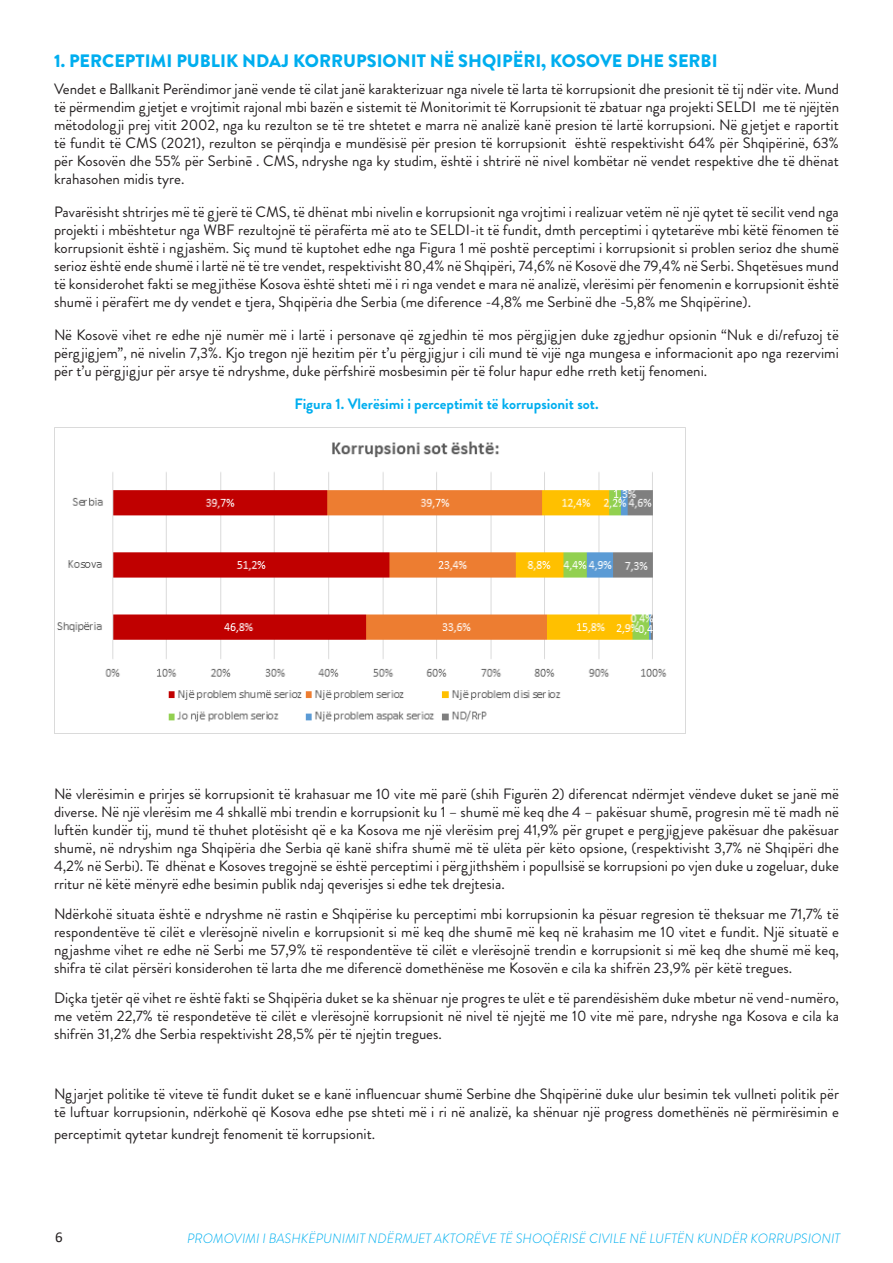
<style>
.page{position:relative;width:893px;height:1263px;background:#fff}
.page>*{position:absolute;margin:0;border:0;box-sizing:border-box;transform-origin:0 0}
.Heading_2{font:900 18px "Brandon Grotesque";color:#00aeef}
.t1{font:15px/18px "Brandon Grotesque";color:#231f20;text-align:justify}
.t2{font:700 15px "Brandon Grotesque";color:#00aeef}
.t3{font:15px "Calibri";color:#231f20}
.t4{font:italic 300 13.5px "Brandon Grotesque";color:#00b0f0}
</style>
<div class="page">
<img style="left:54px;top:427px;width:631px;height:306px">
<p class="Heading_2" style="left:54px;top:48px;width:665px">1. PERCEPTIMI PUBLIK NDAJ KORRUPSIONIT NË SHQIPËRI, KOSOVE DHE SERBI</p>
<p class="t1" style="left:54px;top:80px;width:787px">Vendet e Ballkanit Perëndimor janë vende të cilat janë karakterizuar nga nivele të larta të korrupsionit dhe presionit të tij ndër vite. Mund të përmendim gjetjet e vrojtimit rajonal mbi bazën e sistemit të Monitorimit të Korrupsionit të zbatuar nga projekti SELDI me të njëjtën mëtodologji prej vitit 2002, nga ku rezulton se të tre shtetet e marra në analizë kanë presion të lartë korrupsioni. Në gjetjet e raportit të fundit të CMS (2021), rezulton se përqindja e mundësisë për presion të korrupsionit është respektivisht 64% për Shqipërinë, 63% për Kosovën dhe 55% për Serbinē . CMS, ndryshe nga ky studim, është i shtrirë në nivel kombëtar në vendet respektive dhe të dhënat krahasohen midis tyre.</p>
<p class="t1" style="left:54px;top:203px;width:787px">Pavarësisht shtrirjes më të gjerë të CMS, të dhënat mbi nivelin e korrupsionit nga vrojtimi i realizuar vetëm në një qytet të secilit vend nga projekti i mbështetur nga WBF rezultojnë të përafërta më ato te SELDI-it të fundit, dmth perceptimi i qytetarëve mbi këtë fënomen të korrupsionit është i ngjashëm. Siç mund të kuptohet edhe nga Figura 1 më poshtë perceptimi i korrupsionit si problen serioz dhe shumë serioz është ende shumë i lartë në të tre vendet, respektivisht 80,4% në Shqipëri, 74,6% në Kosovë dhe 79,4% në Serbi. Shqetësues mund të konsiderohet fakti se megjithëse Kosova është shteti më i ri nga vendet e mara në analizë, vlerësimi për fenomenin e korrupsionit është shumë i përafërt me dy vendet e tjera, Shqipëria dhe Serbia (me diference -4,8% me Serbinë dhe -5,8% me Shqipërine).</p>
<p class="t1" style="left:54px;top:326px;width:786px">Në Kosovë vihet re edhe një numër më i lartë i personave që zgjedhin të mos përgjigjen duke zgjedhur opsionin “Nuk e di/refuzoj të përgjigjem”, në nivelin 7,3%. Kjo tregon një hezitim për t’u përgjigjur i cili mund të vijë nga mungesa e informacionit apo nga rezervimi për t’u përgjigjur për arsye të ndryshme, duke përfshirë mosbesimin për të folur hapur edhe rreth ketij fenomeni.</p>
<p class="t2" style="left:294px;top:393px;width:306px">Figura 1. Vlerësimi i perceptimit të korrupsionit sot.</p>
<p class="t1" style="left:54px;top:785px;width:787px">Në vlerësimin e prirjes së korrupsionit të krahasuar me 10 vite më parë (shih Figurën 2) diferencat ndërmjet vëndeve duket se janë më diverse. Në një vlerësim me 4 shkallë mbi trendin e korrupsionit ku 1 – shumë më keq dhe 4 – pakësuar shumē, progresin më të madh në luftën kundër tij, mund të thuhet plotësisht që e ka Kosova me një vlerësim prej 41,9% për grupet e pergjigjeve pakësuar dhe pakësuar shumë, në ndryshim nga Shqipëria dhe Serbia që kanë shifra shumë më të ulëta për këto opsione, (respektivisht 3,7% në Shqipëri dhe 4,2% në Serbi). Të dhënat e Kosoves tregojnë se është perceptimi i përgjithshëm i popullsisë se korrupsioni po vjen duke u zogeluar, duke rritur në këtë mënyrë edhe besimin publik ndaj qeverisjes si edhe tek drejtesia.</p>
<p class="t1" style="left:54px;top:905px;width:787px">Ndërkohë situata është e ndryshme në rastin e Shqipërise ku perceptimi mbi korrupsionin ka pësuar regresion të theksuar me 71,7% të respondentëve të cilët e vlerësojnë nivelin e korrupsionit si më keq dhe shumē më keq në krahasim me 10 vitet e fundit. Një situatë e ngjashme vihet re edhe në Serbi me 57,9% të respondentëve të cilët e vlerësojnë trendin e korrupsionit si më keq dhe shumë më keq, shifra të cilat përsëri konsiderohen të larta dhe me diferencë domethënëse me Kosovën e cila ka shifrën 23,9% për këtë tregues.</p>
<p class="t1" style="left:54px;top:989px;width:786px">Diçka tjetër që vihet re është fakti se Shqipëria duket se ka shënuar nje progres te ulët e të parendësishëm duke mbetur në vend-numëro, me vetëm 22,7% të respondetëve të cilët e vlerësojnë korrupsionit në nivel të njejtë me 10 vite më pare, ndryshe nga Kosova e cila ka shifrën 31,2% dhe Serbia respektivisht 28,5% për të njejtin tregues.</p>
<p class="t1" style="left:54px;top:1085px;width:786px">Ngjarjet politike të viteve të fundit duket se e kanë influencuar shumë Serbine dhe Shqipërinë duke ulur besimin tek vullneti politik për tē luftuar korrupsionin, ndërkohë që Kosova edhe pse shteti më i ri në analizë, ka shënuar një progress domethënës në përmirësimin e</p>
<p class="t1" style="left:54px;top:1125px;width:323px">perceptimit qytetar kundrejt fenomenit të korrupsionit.</p>
<p class="t3" style="left:55px;top:1227px;width:9px">6</p>
<p class="t4" style="left:187px;top:1229px;width:655px">PROMOVIMI I BASHKËPUNIMIT NDËRMJET AKTORËVE TË SHOQËRISË CIVILE NË LUFTËN KUNDËR KORRUPSIONIT</p>
</div>
